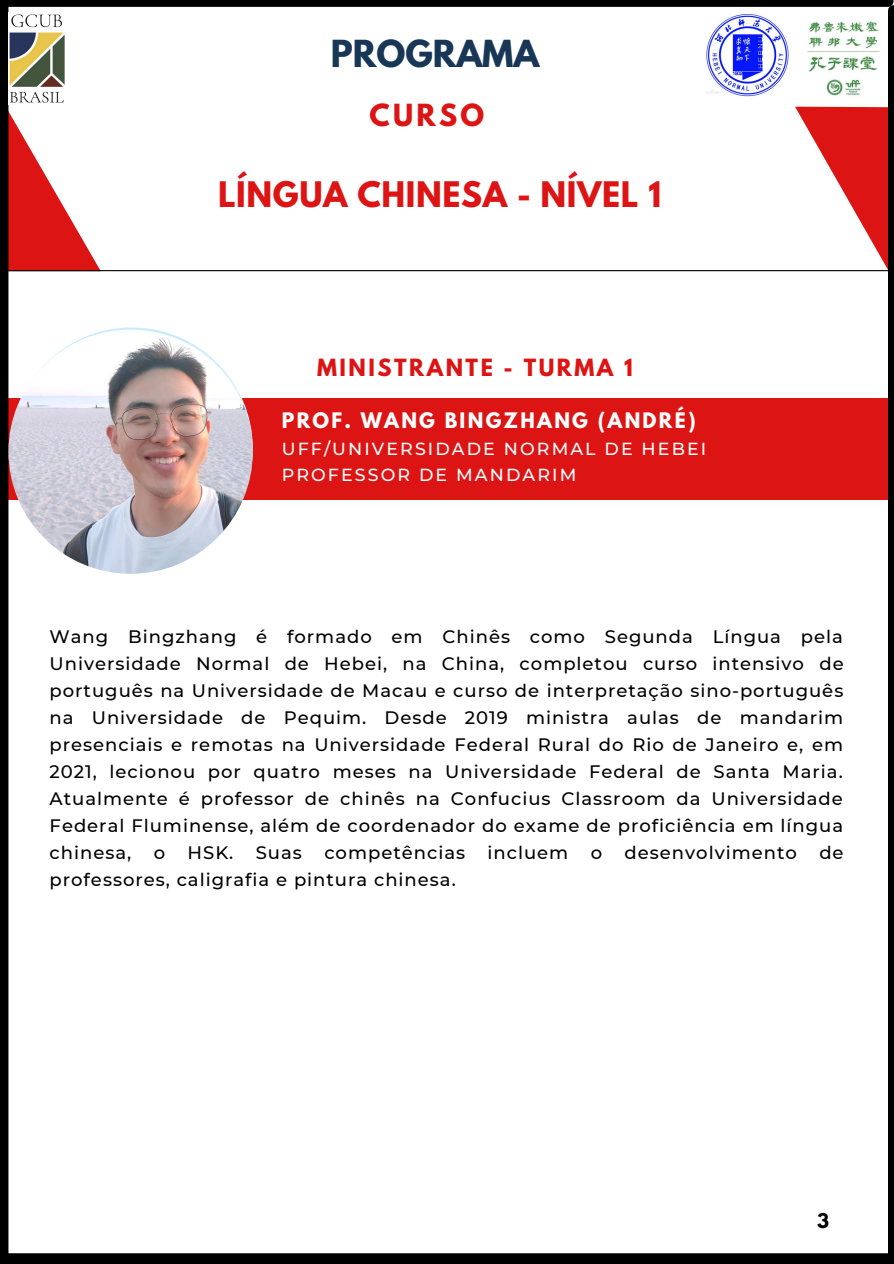
<style>
.page{position:relative;width:894px;height:1264px;background:#fff}
.page>*{position:absolute;margin:0;border:0;box-sizing:border-box;transform-origin:0 0}
.t1{font:700 33px "League Spartan";color:#183757}
.t2{font:700 31.2px "League Spartan";letter-spacing:.02em;color:#dd1414}
.t3{font:700 27px "League Spartan";letter-spacing:.12em;color:#dd1414}
.t4{font:700 21px "League Spartan";letter-spacing:.12em;color:#dd1414}
.t5{font:700 18.9px "League Spartan";letter-spacing:.12em;color:#fff}
.t6{font:500 18px/27px "Montserrat";letter-spacing:.055em;color:#000;text-align:justify}
.t7{font:700 18px "League Spartan";color:#000}
.t8{font:500 17.4px "Montserrat";letter-spacing:.12em;color:#fff}
</style>
<div class="page">
<div style="left:0;top:398px;width:893px;height:101px;background:#dd1414"></div>
<div style="left:0;top:1253px;width:893px;height:10px;background:#000"></div>
<svg style="left:8px;top:105px;width:92px;height:166px"></svg>
<div style="left:6px;top:0;width:881px;height:7px;background:#000"></div>
<svg style="left:697px;top:0;width:196px;height:272px"></svg>
<div style="left:0;top:5px;width:8px;height:1258px;background:#000"></div>
<div style="left:887px;top:11px;width:6px;height:1242px;background:#000"></div>
<img style="left:9px;top:14px;width:56px;height:89px">
<hr style="left:9px;top:270px;width:879px;height:1px;background:#000">
<img style="left:700px;top:13px;width:93px;height:84px">
<img style="left:8px;top:329px;width:245px;height:245px;border-radius:50%">
<p class="t1" style="left:330px;top:38px;width:210px">PROGRAMA</p>
<p class="t3" style="left:369px;top:102px;width:116px">CURSO</p>
<p class="t2" style="left:218px;top:178px;width:444px">LÍNGUA CHINESA - NÍVEL 1</p>
<p class="t4" style="left:317px;top:357px;width:317px">MINISTRANTE - TURMA 1</p>
<p class="t5" style="left:282px;top:411px;width:415px">PROF. WANG BINGZHANG (ANDRÉ)</p>
<p class="t8" style="left:282px;top:438px;width:426px">UFF/UNIVERSIDADE NORMAL DE HEBEI</p>
<p class="t8" style="left:282px;top:464px;width:296px">PROFESSOR DE MANDARIM</p>
<p class="t6" style="left:50px;top:623px;width:795px">Wang Bingzhang é formado em Chinês como Segunda Língua pela Universidade Normal de Hebei, na China, completou curso intensivo de português na Universidade de Macau e curso de interpretação sino-português na Universidade de Pequim. Desde 2019 ministra aulas de mandarim presenciais e remotas na Universidade Federal Rural do Rio de Janeiro e, em 2021, lecionou por quatro meses na Universidade Federal de Santa Maria.<br>Atualmente é professor de chinês na Confucius Classroom da Universidade Federal Fluminense, além de coordenador do exame de proficiência em língua chinesa, o HSK. Suas competências incluem o desenvolvimento de professores, caligrafia e pintura chinesa.</p>
<p class="t7" style="left:817px;top:1211px;width:13px">3</p>
</div>
